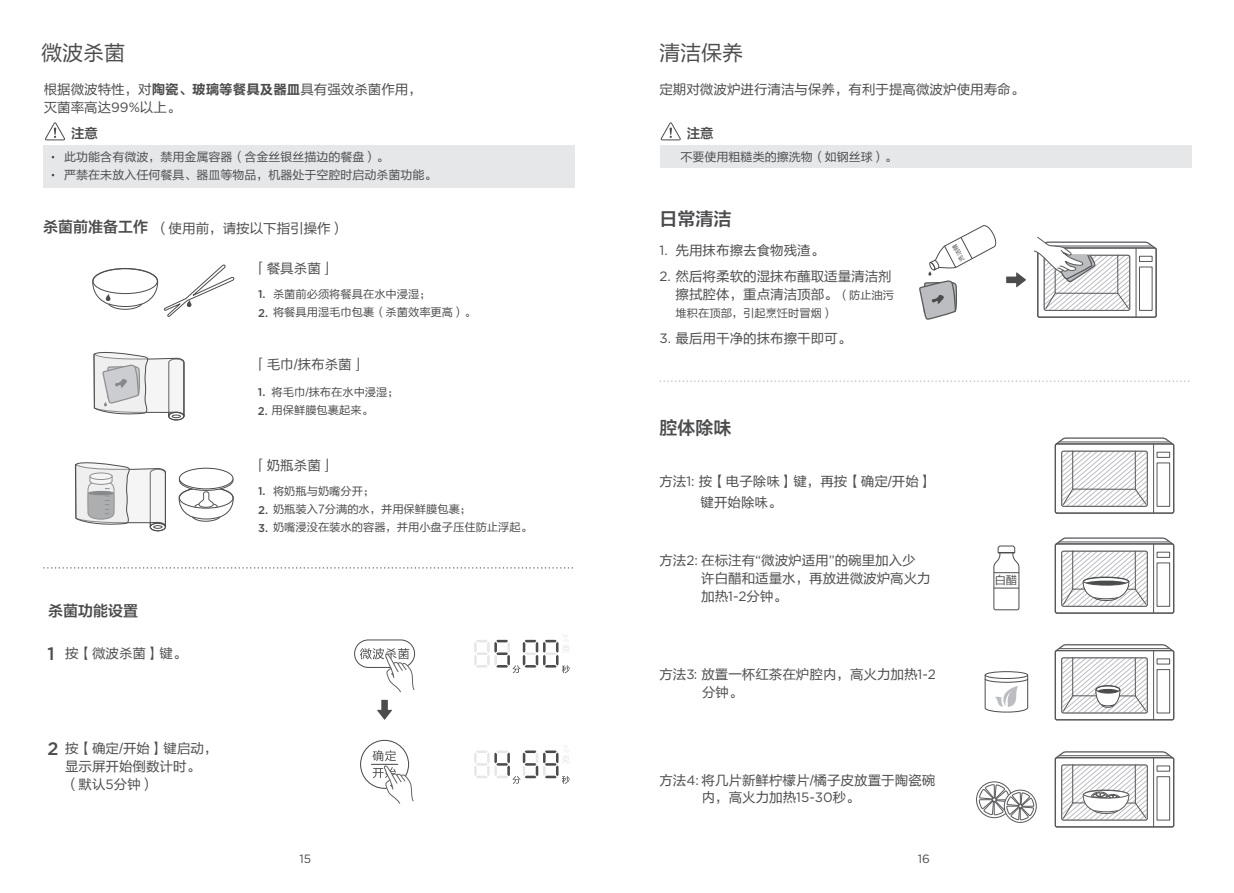
<style>
.page{position:relative;width:1234px;height:893px;background:#fff}
.page>*{position:absolute;margin:0;border:0;box-sizing:border-box;transform-origin:0 0}
.t1{font:21px "FZLTHK GBK1 0";color:#4b4c4d}
.t2{font:18px "FZLTZCHK GBK1 0";color:#4b4c4d}
.t3{font:500 18px "Gotham";color:#4b4c4d}
.t4{font:15px "FZLTZCHK GBK1 0";color:#4b4c4d}
.t5{font:13.5px/18px "FZLTHK GBK1 0";color:#4b4c4d}
.t6{font:13.5px "FZLTZCHK GBK1 0";color:#4b4c4d}
.t7{font:12px/17.9px "FZLTHK GBK1 0";color:#4b4c4d}
.t8{font:12px "Gotham";color:#4b4c4d}
.t9{font:11.25px "FZLTHK GBK1 0";color:#4b4c4d}
.t10{font:500 11.25px "Gotham";color:#4b4c4d}
.s1{font-family:"FZLTCHJW GB1 0"}
.s2{font-family:"Gotham"}
.s3{font-family:"Gotham";font-weight:500}
.s4{font-family:"Gotham";font-weight:500;font-size:18px}
.s5{font-size:11.25px}
</style>
<div class="page">
<div style="left:1054px;top:443px;width:119px;height:71px;border:1px solid #57585a;border-radius:2px"></div>
<hr style="left:1152px;top:444px;width:1px;height:69px;background:#57585a">
<svg style="left:1054px;top:437px;width:119px;height:70px"></svg>
<div style="left:1054px;top:543px;width:119px;height:71px;border:1px solid #57585a;border-radius:2px"></div>
<hr style="left:1152px;top:544px;width:1px;height:69px;background:#57585a">
<svg style="left:1054px;top:537px;width:119px;height:70px"></svg>
<div style="left:1054px;top:650px;width:119px;height:70px;border:1px solid #57585a;border-radius:2px"></div>
<hr style="left:1152px;top:651px;width:1px;height:69px;background:#57585a">
<svg style="left:1054px;top:644px;width:119px;height:70px"></svg>
<div style="left:1054px;top:757px;width:119px;height:70px;border:1px solid #57585a;border-radius:2px"></div>
<hr style="left:1152px;top:758px;width:1px;height:69px;background:#57585a">
<svg style="left:1054px;top:751px;width:119px;height:70px"></svg>
<svg style="left:1006px;top:272px;width:19px;height:15px"></svg>
<svg style="left:659px;top:381px;width:531px;height:1px"></svg>
<div style="left:984px;top:671px;width:43px;height:8px;border:1px solid #4b4c4d;border-radius:50%"></div>
<svg style="left:984px;top:674px;width:44px;height:39px"></svg>
<svg style="left:993px;top:545px;width:26px;height:66px"></svg>
<svg style="left:976px;top:782px;width:35px;height:36px"></svg>
<div style="left:975px;top:781px;width:37px;height:37px;border:1px solid #57585a;border-radius:50%"></div>
<div style="left:1004px;top:790px;width:32px;height:32px;background:#838486;border-radius:50%"></div>
<div style="left:1003px;top:790px;width:33px;height:33px;border:1px solid #57585a;border-radius:50%"></div>
<svg style="left:978px;top:781px;width:56px;height:42px"></svg>
<div style="left:659px;top:145px;width:532px;height:23px;background:#e6e7e9"></div>
<div style="left:1036px;top:247px;width:120px;height:71px;border:1px solid #57585a;border-radius:2px"></div>
<hr style="left:1135px;top:248px;width:1px;height:69px;background:#57585a">
<svg style="left:1034px;top:236px;width:122px;height:76px"></svg>
<svg style="left:660px;top:122px;width:21px;height:19px"></svg>
<svg style="left:43px;top:567px;width:530px;height:1px"></svg>
<div style="left:168px;top:412px;width:16px;height:8px;border:1px solid #4b4c4d;border-radius:50%"></div>
<svg style="left:93px;top:352px;width:92px;height:66px"></svg>
<div style="left:150px;top:523px;width:15px;height:8px;border:1px solid #4b4c4d;border-radius:50%"></div>
<div style="left:150px;top:523px;width:16px;height:8px;border:1px solid #4b4c4d;border-radius:50%"></div>
<svg style="left:75px;top:462px;width:91px;height:66px"></svg>
<svg style="left:178px;top:486px;width:56px;height:36px"></svg>
<svg style="left:179px;top:470px;width:54px;height:20px"></svg>
<div style="left:179px;top:469px;width:54px;height:22px;border:1px solid #4b4c4d;border-radius:50%"></div>
<div style="left:179px;top:468px;width:54px;height:21px;background:#fff;border-radius:50%"></div>
<div style="left:179px;top:468px;width:54px;height:21px;border:1px solid #4b4c4d;border-radius:50%"></div>
<svg style="left:92px;top:265px;width:142px;height:52px"></svg>
<div style="left:43px;top:145px;width:532px;height:42px;background:#e6e7e9"></div>
<svg style="left:45px;top:122px;width:20px;height:19px"></svg>
<svg style="left:377px;top:700px;width:15px;height:20px"></svg>
<svg style="left:474px;top:634px;width:95px;height:39px"></svg>
<svg style="left:474px;top:745px;width:95px;height:39px"></svg>
<div style="left:360px;top:740px;width:49px;height:49px;border:1px solid #4b4c4d;border-radius:50%"></div>
<div style="left:354px;top:640px;width:61px;height:28px;border:1px solid #4b4c4d;border-radius:14px"></div>
<svg style="left:360px;top:648px;width:54px;height:44px"></svg>
<svg style="left:371px;top:750px;width:42px;height:54px"></svg>
<svg style="left:919px;top:225px;width:78px;height:95px"></svg>
<h1 class="t1" style="left:41px;top:41px;width:85px">微波杀菌</h1>
<p class="t5" style="left:44px;top:81px;width:380px">根据微波特性，对<span class="s1">陶瓷、玻璃等餐具及器皿</span>具有强效杀菌作用，灭菌率高达<span class="s2">99%</span>以上。</p>
<p class="t6" style="left:71px;top:126px;width:28px">注意</p>
<p class="t7" style="left:64px;top:149px;width:374px">此功能含有微波，禁用金属容器（含金丝银丝描边的餐盘）。<br>严禁在未放入任何餐具、器皿等物品，机器处于空腔时启动杀菌功能。</p>
<p class="t4" style="left:43px;top:219px;width:107px">杀菌前准备工作</p>
<p class="t5" style="left:155px;top:219px;width:190px">（使用前，请按以下指引操作）</p>
<p class="t5" style="left:253px;top:260px;width:82px">「餐具杀菌」</p>
<p class="t9" style="left:273px;top:288px;width:159px">杀菌前必须将餐具在水中浸湿；</p>
<p class="t10" style="left:258px;top:287px;width:9px">1.</p>
<p class="t9" style="left:258px;top:306px;width:219px"><span class="s3">2.</span> 将餐具用湿毛巾包裹（杀菌效率更高）。</p>
<p class="t5" style="left:253px;top:355px;width:113px">「毛巾/抹布杀菌」</p>
<p class="t9" style="left:271px;top:386px;width:129px">将毛巾/抹布在水中浸湿；</p>
<p class="t10" style="left:258px;top:385px;width:9px">1.</p>
<p class="t9" style="left:258px;top:404px;width:116px"><span class="s3">2.</span> 用保鲜膜包裹起来。</p>
<p class="t5" style="left:253px;top:456px;width:82px">「奶瓶杀菌」</p>
<p class="t9" style="left:273px;top:485px;width:103px">将奶瓶与奶嘴分开；</p>
<p class="t10" style="left:258px;top:484px;width:9px">1.</p>
<p class="t9" style="left:258px;top:503px;width:214px"><span class="s3">2.</span> 奶瓶装入7分满的水，并用保鲜膜包裹；</p>
<p class="t9" style="left:258px;top:521px;width:275px"><span class="s3">3.</span> 奶嘴浸没在装水的容器，并用小盘子压住防止浮起。</p>
<p class="t4" style="left:48px;top:603px;width:91px">杀菌功能设置</p>
<h2 class="t3" style="left:47px;top:642px;width:9px">1</h2>
<p class="t5" style="left:65px;top:644px;width:123px">按【微波杀菌】键。</p>
<p class="t5" style="left:65px;top:739px;width:154px;text-indent:-18px"><span class="s4">2</span> 按【确定/开始】键启动，显示屏开始倒数计时。<br>（默认<span class="s2">5</span>分钟）</p>
<h1 class="t1" style="left:659px;top:41px;width:85px">清洁保养</h1>
<p class="t5" style="left:659px;top:81px;width:366px">定期对微波炉进行清洁与保养，有利于提高微波炉使用寿命。</p>
<p class="t6" style="left:686px;top:126px;width:28px">注意</p>
<p class="t7" style="left:680px;top:148px;width:217px">不要使用粗糙类的擦洗物（如钢丝球）。</p>
<h2 class="t2" style="left:659px;top:209px;width:73px">日常清洁</h2>
<p class="t5" style="left:659px;top:242px;width:166px"><span class="s2">1.</span> 先用抹布擦去食物残渣。</p>
<p class="t5" style="left:659px;top:268px;width:236px;text-align:right"><span class="s2">2.</span> 然后将柔软的湿抹布蘸取适量清洁剂擦拭腔体，重点清洁顶部。<span class="s5">（防止油污</span></p>
<p class="t9" style="left:675px;top:307px;width:159px">堆积在顶部，引起烹饪时冒烟）</p>
<p class="t5" style="left:659px;top:329px;width:193px"><span class="s2">3.</span> 最后用干净的抹布擦干即可。</p>
<h2 class="t2" style="left:659px;top:418px;width:73px">腔体除味</h2>
<p class="t5" style="left:700px;top:471px;width:233px;line-height:21px;text-indent:-41px">方法<span class="s2">1:</span> 按【电子除味】键，再按【确定/开始】键开始除味。</p>
<p class="t5" style="left:659px;top:552px;width:258px">方法<span class="s2">2:</span> 在标注有<span class="s2">“</span>微波炉适用<span class="s2">”</span>的碗里加入少</p>
<p class="t5" style="left:701px;top:570px;width:231px">许白醋和适量水，再放进微波炉高火力加热<span class="s2">1-2</span>分钟。</p>
<p class="t5" style="left:659px;top:665px;width:278px">方法<span class="s2">3</span><span class="s2">:</span> 放置一杯红茶在炉腔内，高火力加热<span class="s2">1-2</span></p>
<p class="t5" style="left:701px;top:683px;width:42px">分钟。</p>
<p class="t5" style="left:659px;top:771px;width:277px">方法<span class="s2">4:</span> 将几片新鲜柠檬片/橘子皮放置于陶瓷碗</p>
<p class="t5" style="left:701px;top:789px;width:160px">内，高火力加热<span class="s2">15-30</span>秒。</p>
<p class="t9" style="left:994px;top:574px;width:24px">白醋</p>
<p class="t8" style="left:299px;top:852px;width:13px">15</p>
<p class="t8" style="left:917px;top:852px;width:14px">16</p>
</div>
